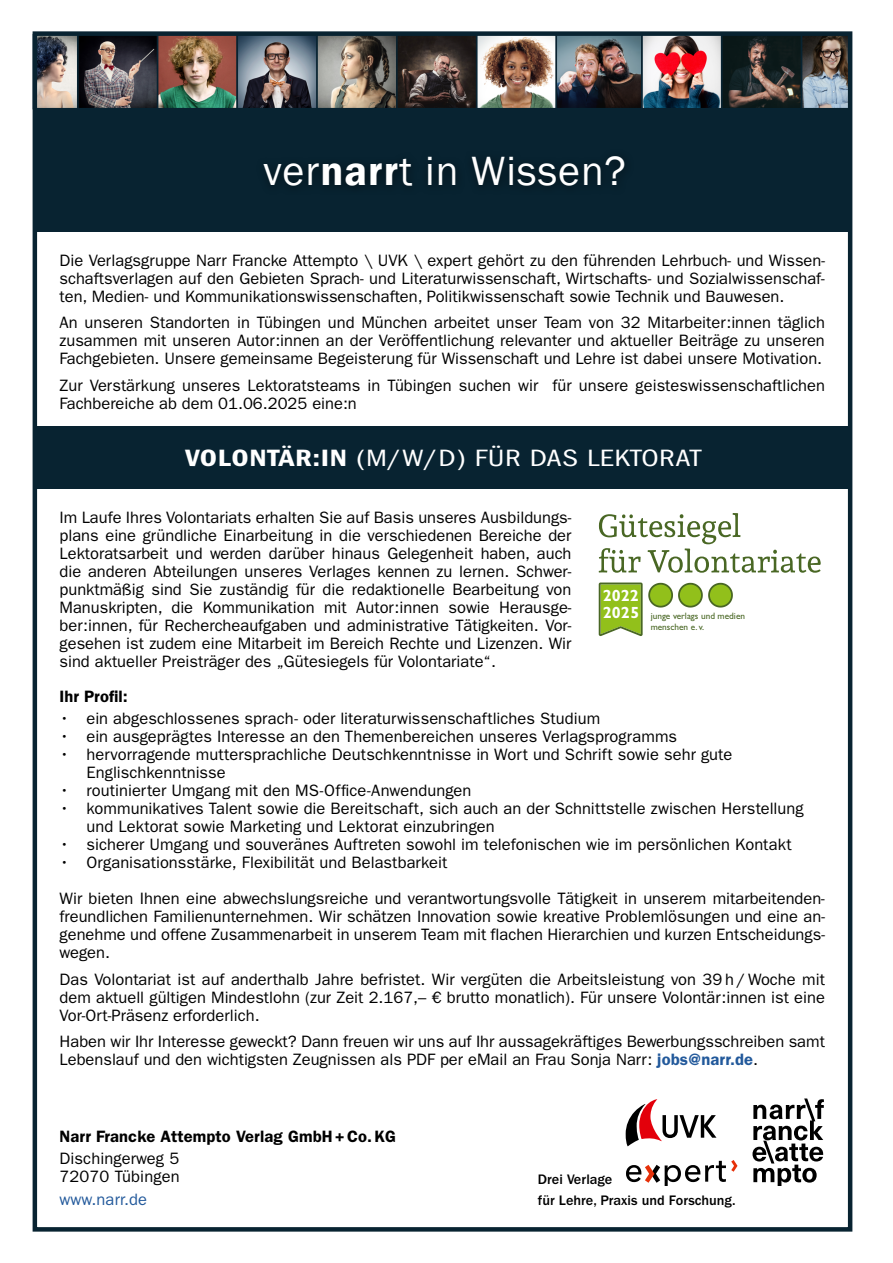
<style>
.page{position:relative;width:893px;height:1263px;background:#fff}
.page>*{position:absolute;margin:0;border:0;box-sizing:border-box;transform-origin:0 0}
.t1{font:42px "Franklin Gothic";letter-spacing:.025em;color:#fff}
.t2{font:condensed 24.45px "ITC Franklin Gothic Std";letter-spacing:.02em;color:#fff;scale:1.26 1}
.t3{font:16.5px/18px "ITC Franklin Gothic Std";color:#000}
.t4{font:600 16.5px "ITC Franklin Gothic Std";letter-spacing:.005em;color:#000}
.t5{font:16.5px "ITC Franklin Gothic Std";letter-spacing:.005em;color:#22599b}
.t6{font:700 16.2px "Gill Sans";color:#fff}
.t7{font:500 14.25px/21px "ITC Franklin Gothic Std";color:#000}
.t8{font:9.3px/10.8px "Gill Sans";color:#496724}
.s1{font-weight:600}
.s2{font-family:"ITC Franklin Gothic Std Dm Cd";font-stretch:normal}
.s3{font-weight:600;color:#22599b}
</style>
<div class="page">
<svg style="left:752px;top:1098px;width:72px;height:87px"></svg>
<svg style="left:626px;top:1160px;width:111px;height:25px"></svg>
<svg style="left:626px;top:1099px;width:90px;height:47px"></svg>
<div style="left:34px;top:426px;width:816px;height:62px;background:#082331"></div>
<svg style="left:599px;top:513px;width:222px;height:60px"></svg>
<svg style="left:599px;top:582px;width:134px;height:54px"></svg>
<div style="left:710px;top:585px;width:21px;height:21px;background:#92c01b;border-radius:50%"></div>
<div style="left:646px;top:616px;width:175px;height:20px;background:#fff"></div>
<div style="left:601px;top:587px;width:38px;height:38px;background:#92c01b"></div>
<div style="left:34px;top:34px;width:816px;height:198px;background:#082331"></div>
<div style="left:255px;top:147px;width:379px;height:48px;background:#07202d"></div>
<img style="left:38px;top:36px;width:809px;height:71px">
<div style="left:157px;top:34px;width:81px;height:75px;border:1px solid #082331"></div>
<div style="left:476px;top:34px;width:81px;height:75px;border:1px solid #082331"></div>
<div style="left:801px;top:34px;width:51px;height:75px;border:1px solid #082331"></div>
<div style="left:721px;top:34px;width:81px;height:75px;border:1px solid #082331"></div>
<div style="left:641px;top:34px;width:81px;height:75px;border:1px solid #082331"></div>
<div style="left:556px;top:34px;width:86px;height:75px;border:1px solid #082331"></div>
<div style="left:77px;top:34px;width:81px;height:75px;border:1px solid #082331"></div>
<div style="left:237px;top:34px;width:81px;height:75px;border:1px solid #082331"></div>
<div style="left:316px;top:34px;width:82px;height:75px;border:1px solid #082331"></div>
<div style="left:33px;top:34px;width:45px;height:75px;border:1px solid #082331"></div>
<div style="left:396px;top:34px;width:81px;height:75px;border:1px solid #082331"></div>
<div style="left:33px;top:31px;width:819px;height:1200px;border:4px solid #082331"></div>
<h1 class="t1" style="left:263px;top:145px;width:364px">ver<span class="s1">narr</span>t in Wissen?</h1>
<p class="t3" style="left:60px;top:251px;width:767px;text-align:justify">Die Verlagsgruppe Narr Francke Attempto \ UVK \ expert gehört zu den führenden Lehrbuch- und Wissen&shy;schaftsverlagen auf den Gebieten Sprach- und Literaturwissenschaft, Wirtschafts- und Sozialwissenschaf&shy;ten, Medien- und Kommunikationswissenschaften, Politikwissenschaft sowie Technik und Bauwesen.</p>
<p class="t3" style="left:60px;top:314px;width:767px;text-align:justify">An unseren Standorten in Tübingen und München arbeitet unser Team von 32 Mitarbeiter:innen täglich zusammen mit unseren Autor:innen an der Veröffentlichung relevanter und aktueller Beiträge zu unseren Fachgebieten. Unsere gemeinsame Begeisterung für Wissenschaft und Lehre ist dabei unsere Motivation.</p>
<p class="t3" style="left:60px;top:376px;width:767px">Zur Verstärkung unseres Lektoratsteams in Tübingen suchen wir für unsere geisteswissenschaftlichen<br>Fachbereiche ab dem 01.06.2025 eine:n</p>
<h2 class="t2" style="left:185px;top:444px;width:411px"><span class="s2">VOLONTÄR:IN</span> (M/W/D) FÜR DAS LEKTORAT</h2>
<p class="t3" style="left:60px;top:508px;width:513px;text-align:justify">Im Laufe Ihres Volontariats erhalten Sie auf Basis unseres Ausbildungs&shy;plans eine gründliche Einarbeitung in die verschiedenen Bereiche der Lektoratsarbeit und werden darüber hinaus Gelegenheit haben, auch die anderen Abteilungen unseres Verlages kennen zu lernen. Schwer&shy;punktmäßig sind Sie zuständig für die redaktionelle Bearbeitung von Manuskripten, die Kommunikation mit Autor:innen sowie Herausge&shy;ber:innen, für Rechercheaufgaben und administrative Tätigkeiten. Vor&shy;gesehen ist zudem eine Mitarbeit im Bereich Rechte und Lizenzen. Wir sind aktueller Preisträger des „Gütesiegels für Volontariate“.</p>
<p class="t4" style="left:60px;top:686px;width:70px">Ihr Profil:</p>
<p class="t3" style="left:60px;top:710px;width:542px">• ein abgeschlossenes sprach- oder literaturwissenschaftliches Studium</p>
<p class="t3" style="left:60px;top:728px;width:619px">• ein ausgeprägtes Interesse an den Themenbereichen unseres Verlagsprogramms</p>
<p class="t3" style="left:87px;top:746px;width:647px;text-indent:-27px">• hervorragende muttersprachliche Deutschkenntnisse in Wort und Schrift sowie sehr gute<br>Englischkenntnisse</p>
<p class="t3" style="left:60px;top:782px;width:413px">• routinierter Umgang mit den MS-Office-Anwendungen</p>
<p class="t3" style="left:87px;top:800px;width:719px;text-indent:-27px">• kommunikatives Talent sowie die Bereitschaft, sich auch an der Schnittstelle zwischen Herstellung und Lektorat sowie Marketing und Lektorat einzubringen</p>
<p class="t3" style="left:60px;top:836px;width:734px">• sicherer Umgang und souveränes Auftreten sowohl im telefonischen wie im persönlichen Kontakt</p>
<p class="t3" style="left:60px;top:845px;width:767px;line-height:36px">• Organisationsstärke, Flexibilität und Belastbarkeit<br>Wir bieten Ihnen eine abwechslungsreiche und verantwortungsvolle Tätigkeit in unserem mitarbeitenden-</p>
<p class="t3" style="left:60px;top:908px;width:767px;text-align:justify">freundlichen Familienunternehmen. Wir schätzen Innovation sowie kreative Problemlösungen und eine an&shy;genehme und offene Zusammenarbeit in unserem Team mit flachen Hierarchien und kurzen Entscheidungs&shy;wegen.</p>
<p class="t3" style="left:60px;top:970px;width:767px;text-align:justify">Das Volontariat ist auf anderthalb Jahre befristet. Wir vergüten die Arbeitsleistung von 39 h / Woche mit dem aktuell gültigen Mindestlohn (zur Zeit 2.167,– € brutto monatlich). Für unsere Volontär:innen ist eine Vor-Ort-Präsenz erforderlich.</p>
<p class="t3" style="left:60px;top:1033px;width:767px">Haben wir Ihr Interesse geweckt? Dann freuen wir uns auf Ihr aussagekräftiges Bewerbungsschreiben samt<br>Lebenslauf und den wichtigsten Zeugnissen als PDF per eMail an Frau Sonja Narr: <span class="s3">jobs@narr.de</span>.</p>
<p class="t6" style="left:603px;top:586px;width:37px">2022</p>
<p class="t6" style="left:603px;top:603px;width:38px">2025</p>
<p class="t8" style="left:651px;top:610px;width:96px">junge verlags und medien menschen e. v.</p>
<p class="t4" style="left:60px;top:1127px;width:338px">Narr Francke Attempto Verlag GmbH+Co.KG</p>
<p class="t3" style="left:60px;top:1150px;width:122px">Dischingerweg 5<br>72070 Tübingen</p>
<p class="t5" style="left:60px;top:1189px;width:89px">www.narr.de</p>
<p class="t7" style="left:538px;top:1168px;width:199px">Drei Verlage<br>für Lehre, Praxis und Forschung.</p>
</div>
